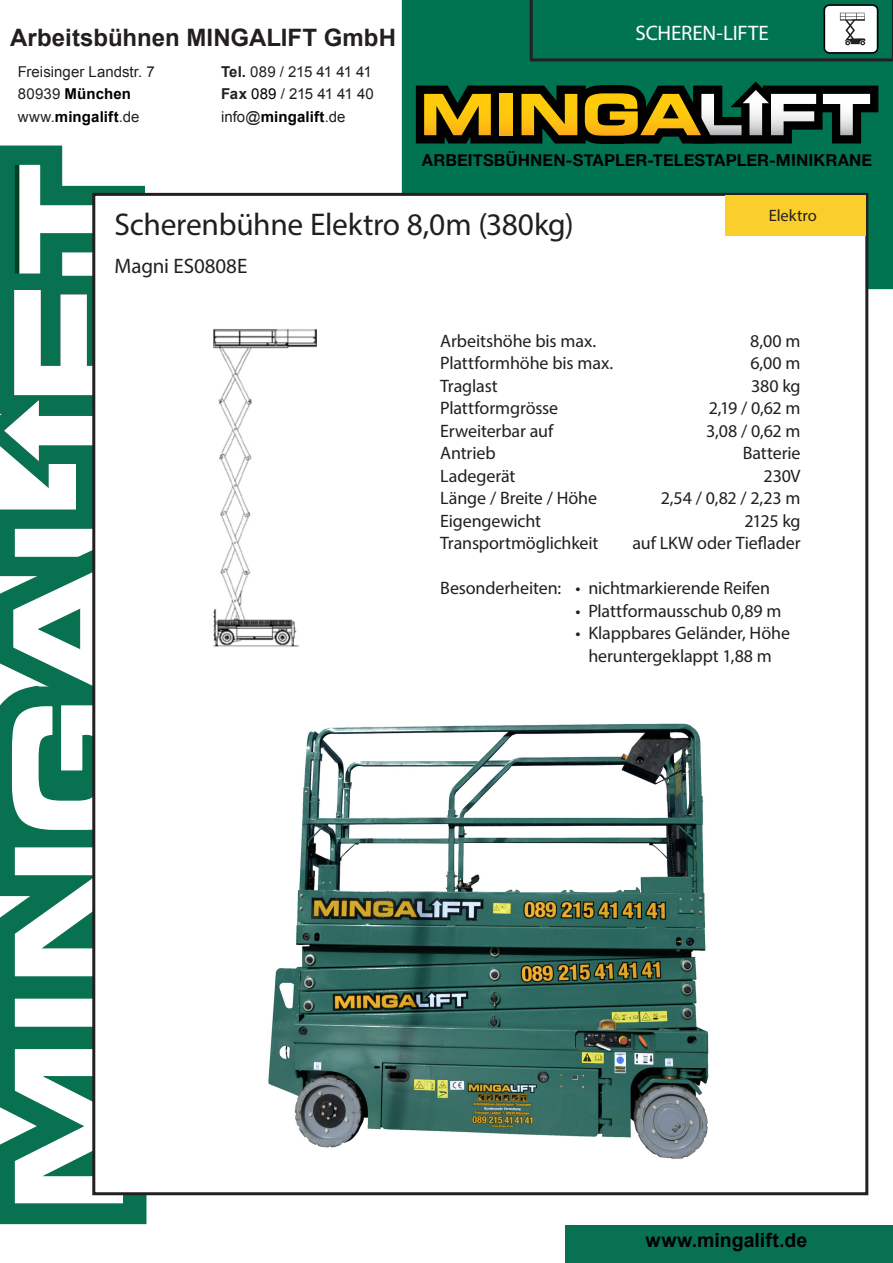
<style>
.page{position:relative;width:893px;height:1263px;background:#fff}
.page>*{position:absolute;margin:0;border:0;box-sizing:border-box;transform-origin:0 0}
.t1{font:31.5px "Myriad Pro";letter-spacing:-.01em;color:#231f20}
.t2{font:700 24px "Arial";color:#231f20}
.t3{font:21px "Myriad Pro";letter-spacing:-.01em;color:#fff}
.t4{font:21px "Myriad Pro";letter-spacing:-.005em;color:#231f20}
.t5{font:700 19.5px "Arial";letter-spacing:.005em;color:#000}
.t6{font:18px/22.5px "Myriad Pro";letter-spacing:-.005em;color:#231f20;text-align:center}
.t7{font:700 16.5px "Helvetica Neue";letter-spacing:.005em;color:#000}
.t8{font:16.5px "Myriad Pro";letter-spacing:-.005em;color:#231f20}
.t9{font:15px/22.5px "Arial";letter-spacing:-.03em;color:#231f20}
.t10{font:15px/22.5px "Arial";color:#231f20}
.s1{font-weight:700}
.s2{color:#000}
.s3{font-weight:700;color:#000}
</style>
<div class="page">
<div style="left:402px;top:0;width:491px;height:289px;background:#007451"></div>
<svg style="left:0;top:145px;width:147px;height:378px"></svg>
<svg style="left:13px;top:163px;width:112px;height:113px"></svg>
<svg style="left:0;top:523px;width:149px;height:702px;background:#1b7b5d"></svg>
<svg style="left:13px;top:1047px;width:112px;height:158px"></svg>
<div style="left:14px;top:998px;width:110px;height:29px;background:#fff"></div>
<div style="left:13px;top:997px;width:112px;height:31px;border:2px solid #087150"></div>
<svg style="left:13px;top:845px;width:79px;height:133px"></svg>
<svg style="left:4px;top:290px;width:88px;height:542px"></svg>
<div style="left:92px;top:193px;width:776px;height:1002px;background:#fff;border:3px solid #231f20"></div>
<div style="left:565px;top:1225px;width:328px;height:38px;background:#087151"></div>
<div style="left:725px;top:196px;width:140px;height:40px;background:#facf2b"></div>
<svg style="left:416px;top:81px;width:462px;height:63px;background:#545b2d"></svg>
<svg style="left:530px;top:0;width:363px;height:61px;background:#1a7a5d"></svg>
<img style="left:213px;top:329px;width:104px;height:318px">
<img style="left:268px;top:723px;width:441px;height:436px">
<h2 class="t2" style="left:10px;top:22px;width:387px">Arbeitsbühnen MINGALIFT GmbH</h2>
<p class="t9" style="left:221px;top:60px;width:154px"><span class="s1">Tel.</span> 089 / 215 41 41 41<br><span class="s1">Fax</span> <span class="s2">089</span> / 215 41 41 40 info@<span class="s3">mingalift</span>.de</p>
<p class="t10" style="left:18px;top:60px;width:138px">Freisinger Landstr. 7<br>80939 <span class="s3">München </span>www.<span class="s3">mingalift</span>.de</p>
<p class="t3" style="left:636px;top:20px;width:135px">SCHEREN-LIFTE</p>
<p class="t7" style="left:422px;top:147px;width:452px">ARBEITSBÜHNEN-STAPLER-TELESTAPLER-MINIKRANE</p>
<p class="t1" style="left:115px;top:205px;width:461px">Scherenbühne Elektro 8,0m (380kg)</p>
<p class="t4" style="left:115px;top:253px;width:134px">Magni ES0808E</p>
<p class="t8" style="left:769px;top:205px;width:49px">Elektro</p>
<p class="t6" style="left:440px;top:329px;width:157px">Arbeitshöhe bis max.</p>
<p class="t6" style="left:440px;top:351px;width:174px">Plattformhöhe bis max.</p>
<p class="t6" style="left:440px;top:374px;width:59px">Traglast</p>
<p class="t6" style="left:440px;top:396px;width:120px">Plattformgrösse</p>
<p class="t6" style="left:440px;top:419px;width:114px">Erweiterbar auf</p>
<p class="t6" style="left:440px;top:441px;width:57px">Antrieb</p>
<p class="t6" style="left:440px;top:464px;width:77px">Ladegerät</p>
<p class="t6" style="left:440px;top:486px;width:158px">Länge / Breite / Höhe</p>
<p class="t6" style="left:440px;top:509px;width:102px">Eigengewicht</p>
<p class="t6" style="left:440px;top:531px;width:160px">Transportmöglichkeit</p>
<p class="t6" style="left:440px;top:576px;width:122px">Besonderheiten:</p>
<p class="t6" style="left:750px;top:329px;width:52px">8,00 m</p>
<p class="t6" style="left:750px;top:351px;width:52px">6,00 m</p>
<p class="t6" style="left:751px;top:374px;width:51px">380 kg</p>
<p class="t6" style="left:709px;top:396px;width:93px">2,19 / 0,62 m</p>
<p class="t6" style="left:706px;top:419px;width:96px">3,08 / 0,62 m</p>
<p class="t6" style="left:743px;top:441px;width:59px">Batterie</p>
<p class="t6" style="left:764px;top:464px;width:38px">230V</p>
<p class="t6" style="left:661px;top:486px;width:141px">2,54 / 0,82 / 2,23 m</p>
<p class="t6" style="left:744px;top:509px;width:58px">2125 kg</p>
<p class="t6" style="left:632px;top:531px;width:170px">auf LKW oder Tieflader</p>
<p class="t6" style="left:576px;top:576px;width:196px">• nichtmarkierende Reifen</p>
<p class="t6" style="left:576px;top:599px;width:207px">• Plattformausschub 0,89 m</p>
<p class="t6" style="left:576px;top:621px;width:216px">• Klappbares Geländer, Höhe heruntergeklappt 1,88 m</p>
<p class="t5" style="left:646px;top:1227px;width:163px">www.mingalift.de</p>
</div>
